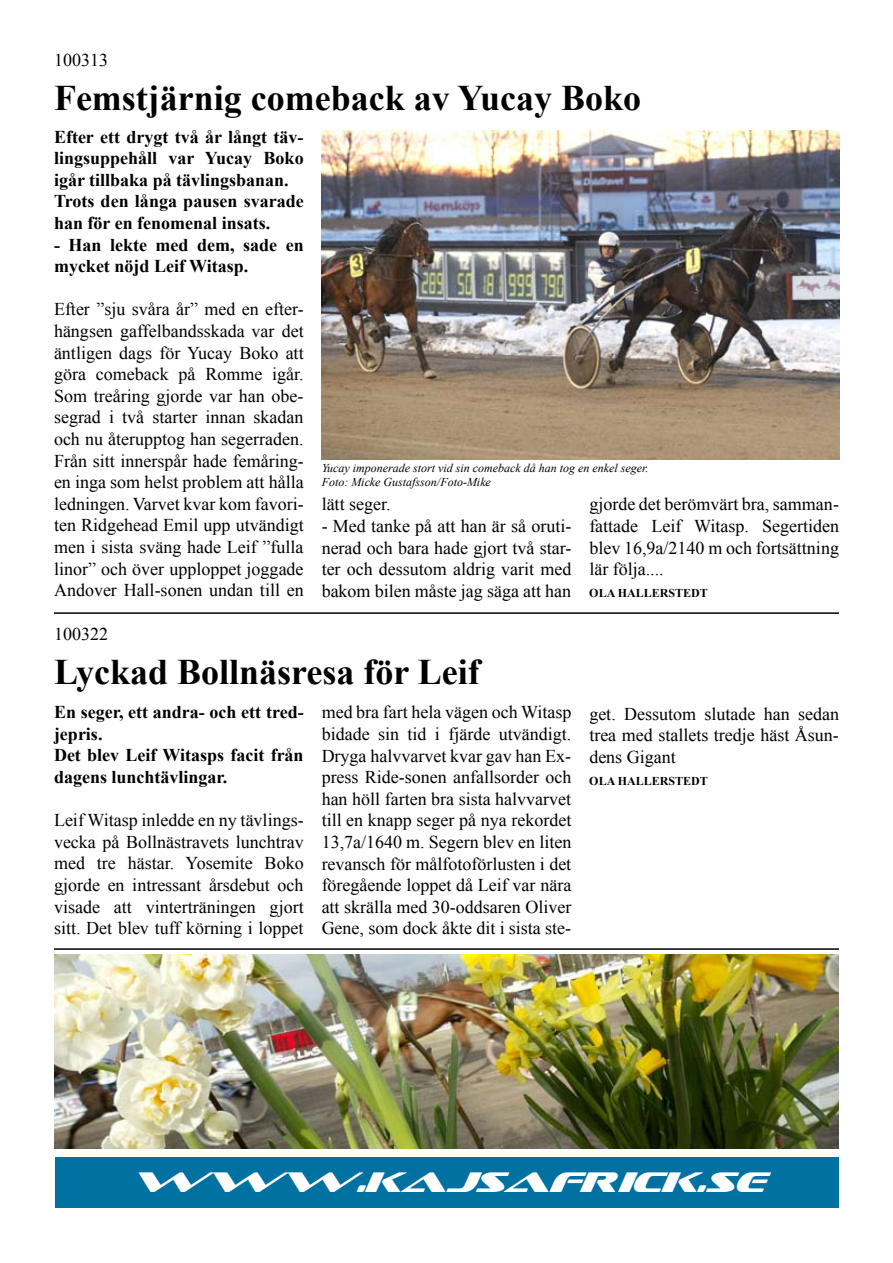
<style>
.page{position:relative;width:893px;height:1263px;background:#fff}
.page>*{position:absolute;margin:0;border:0;box-sizing:border-box;transform-origin:0 0}
.t1{font:700 36px "Times New Roman";color:#000}
.t2{font:italic 28.5px "Sofachrome";color:#fff}
.t3{font:18px/21.6px "Times New Roman";color:#000;text-align:justify}
.t4{font:700 18px/21.6px "Times New Roman";color:#000}
.t5{font:italic 12px/14.4px "Times New Roman";color:#000}
.t6{font:700 12px "Times New Roman";color:#000}
</style>
<div class="page">
<div style="left:55px;top:1157px;width:783px;height:51px;background:#0071a1"></div>
<hr style="left:54px;top:612px;width:785px;height:2px;background:#000">
<hr style="left:54px;top:948px;width:785px;height:2px;background:#000">
<img style="left:322px;top:130px;width:517px;height:329px">
<img style="left:54px;top:955px;width:785px;height:194px">
<p class="t3" style="left:54px;top:49px;width:55px">100313</p>
<h1 class="t1" style="left:54px;top:73px;width:589px">Femstjärnig comeback av Yucay Boko</h1>
<p class="t4" style="left:54px;top:125px;width:251px">Efter ett drygt två år långt täv&shy;lingsuppehåll var Yucay Boko igår tillbaka på tävlingsbanan.<br>Trots den långa pausen svarade han för en fenomenal insats.</p>
<p class="t4" style="left:54px;top:233px;width:251px">- Han lekte med dem, sade en mycket nöjd Leif Witasp.</p>
<p class="t3" style="left:54px;top:298px;width:251px">Efter ”sju svåra år” med en efter&shy;hängsen gaffelbandsskada var det äntligen dags för Yucay Boko att göra comeback på Romme igår.<br>Som treåring gjorde var han obe&shy;segrad i två starter innan skadan och nu återupptog han segerraden.<br>Från sitt innerspår hade femåring&shy;en inga som helst problem att hålla ledningen. Varvet kvar kom favori&shy;ten Ridgehead Emil upp utvändigt men i sista sväng hade Leif ”fulla linor” och över upploppet joggade Andover Hall-sonen undan till en</p>
<p class="t5" style="left:322px;top:460px;width:328px">Yucay imponerade stort vid sin comeback då han tog en enkel seger.<br>Foto: Micke Gustafsson/Foto-Mike</p>
<p class="t3" style="left:322px;top:493px;width:70px">lätt seger.</p>
<p class="t3" style="left:322px;top:515px;width:251px">- Med tanke på att han är så oruti&shy;nerad och bara hade gjort två star&shy;ter och dessutom aldrig varit med bakom bilen måste jag säga att han</p>
<p class="t3" style="left:589px;top:493px;width:251px">gjorde det berömvärt bra, samman&shy;fattade Leif Witasp. Segertiden blev 16,9a/2140 m och fortsättning lär följa....</p>
<p class="t6" style="left:589px;top:584px;width:120px">OLA HALLERSTEDT</p>
<p class="t3" style="left:54px;top:623px;width:55px">100322</p>
<h1 class="t1" style="left:54px;top:647px;width:427px">Lyckad Bollnäsresa för Leif</h1>
<p class="t4" style="left:54px;top:701px;width:251px">En seger, ett andra- och ett tred&shy;jepris.<br>Det blev Leif Witasps facit från dagens lunchtävlingar.</p>
<p class="t3" style="left:54px;top:809px;width:251px">Leif Witasp inledde en ny tävlings&shy;vecka på Bollnästravets lunchtrav med tre hästar. Yosemite Boko gjorde en intressant årsdebut och visade att vinterträningen gjort sitt. Det blev tuff körning i loppet</p>
<p class="t3" style="left:322px;top:701px;width:251px">med bra fart hela vägen och Witasp bidade sin tid i fjärde utvändigt.<br>Dryga halvvarvet kvar gav han Ex&shy;press Ride-sonen anfallsorder och han höll farten bra sista halvvarvet till en knapp seger på nya rekordet 13,7a/1640 m. Segern blev en liten revansch för målfotoförlusten i det föregående loppet då Leif var nära att skrälla med 30-oddsaren Oliver Gene, som dock åkte dit i sista ste-</p>
<p class="t3" style="left:589px;top:703px;width:251px">get. Dessutom slutade han sedan trea med stallets tredje häst Åsun&shy;dens Gigant</p>
<p class="t6" style="left:589px;top:772px;width:120px">OLA HALLERSTEDT</p>
<h2 class="t2" style="left:130px;top:1168px;width:635px">WWW.KAJSAFRICK.SE</h2>
</div>
